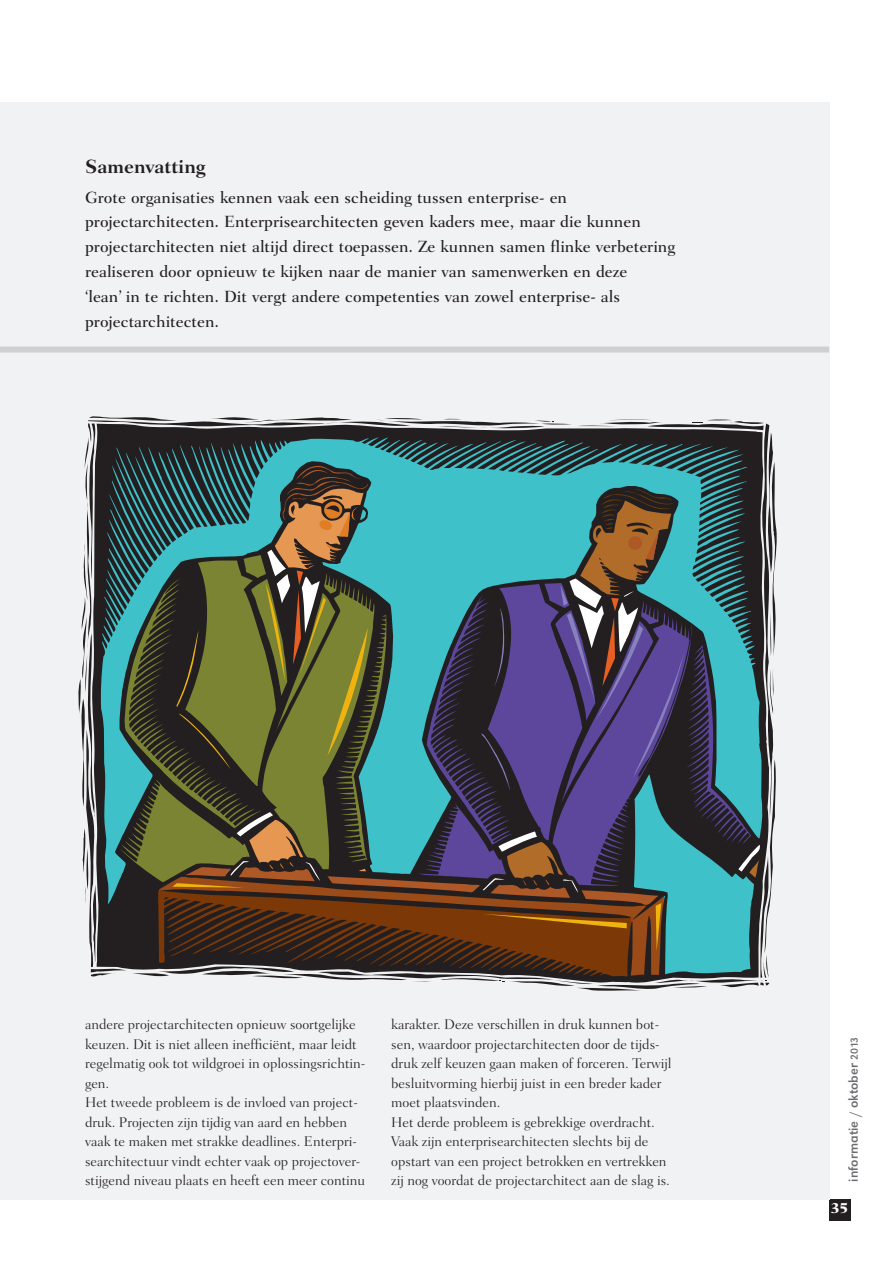
<style>
.page{position:relative;width:893px;height:1263px;background:#fff}
.page>*{position:absolute;margin:0;border:0;box-sizing:border-box;transform-origin:0 0}
.samenvatting-kop{font:700 19.5px "Fairfield LT Std";color:#231f20}
.samenvatting{font:500 16.5px/24.9px "Fairfield LT Std";color:#231f20}
.t1{font:800 15px "Fairfield LT Std";color:#fff}
.platte_tekst{font:300 14.25px/19.5px "Fairfield LT Std";color:#231f20}
.t2{font:13.5px "URW Grotesk TOT";color:#6c6d70}
.s1{font-size:10.5px}
</style>
<div class="page">
<div style="left:829px;top:1199px;width:21px;height:21px;background:#231f20"></div>
<div style="left:0;top:102px;width:829px;height:1097px;background:#f1f2f3"></div>
<div style="left:0;top:347px;width:829px;height:6px;background:#cfd0d2"></div>
<svg style="left:78px;top:416px;width:699px;height:575px;background:#516865"></svg>
<p class="samenvatting-kop" style="left:85px;top:155px;width:122px">Samenvatting</p>
<p class="samenvatting" style="left:85px;top:185px;width:592px">Grote organisaties kennen vaak een scheiding tussen enterprise- en projectarchitecten. Enterprisearchitecten geven kaders mee, maar die kunnen projectarchitecten niet altijd direct toepassen. Ze kunnen samen flinke verbetering realiseren door opnieuw te kijken naar de manier van samenwerken en deze<br>‘lean’ in te richten. Dit vergt andere competenties van zowel enterprise- als projectarchitecten.</p>
<p class="platte_tekst" style="left:85px;top:1015px;width:282px">andere projectarchitecten opnieuw soortgelijke keuzen. Dit is niet alleen inefficiënt, maar leidt regelmatig ook tot wildgroei in oplossingsrichtin&shy;gen.</p>
<p class="platte_tekst" style="left:85px;top:1093px;width:282px">Het tweede probleem is de invloed van project&shy;druk. Projecten zijn tijdig van aard en hebben vaak te maken met strakke deadlines. Enterpri&shy;searchitectuur vindt echter vaak op projectover&shy;stijgend niveau plaats en heeft een meer continu</p>
<p class="platte_tekst" style="left:391px;top:1015px;width:282px">karakter. Deze verschillen in druk kunnen bot&shy;sen, waardoor projectarchitecten door de tijds&shy;druk zelf keuzen gaan maken of forceren. Terwijl besluitvorming hierbij juist in een breder kader moet plaatsvinden.</p>
<p class="platte_tekst" style="left:391px;top:1112px;width:280px">Het derde probleem is gebrekkige overdracht.<br>Vaak zijn enterprisearchitecten slechts bij de opstart van een project betrokken en vertrekken zij nog voordat de projectarchitect aan de slag is.</p>
<p class="t2" style="left:845px;top:1181px;width:146px;rotate:-90deg">informatie / oktober <span class="s1">2013</span></p>
<p class="t1" style="left:830px;top:1199px;width:20px">35</p>
</div>
